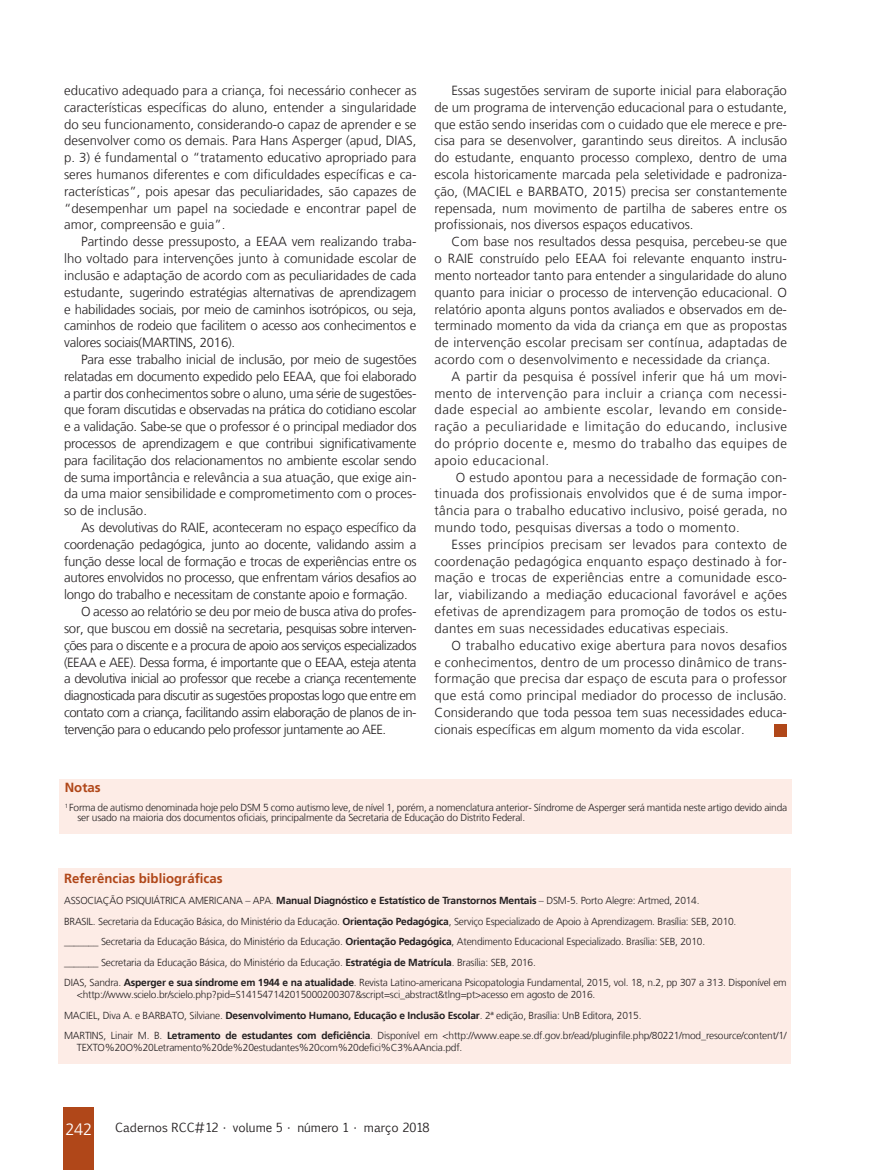
<style>
.page{position:relative;width:893px;height:1170px;background:#fff}
.page>*{position:absolute;margin:0;border:0;box-sizing:border-box;transform-origin:0 0}
.t1{font:300 16.5px "Frutiger LT";color:#fff}
.Miolo__8_8{font:300 13.2px/16.8px "Frutiger LT";color:#231f20;text-align:justify}
.Subtítulo_LARANJA_DO{font:700 13.2px "Frutiger LT";color:#b04719}
.t2{font:12px "Euphemia CAS";color:#231f20}
.Referências__8_8{font:300 10.2px/12px "Frutiger LT";letter-spacing:-.02em;color:#231f20}
.s1{font-weight:700}
</style>
<div class="page">
<div style="left:774px;top:724px;width:13px;height:12px;background:#b04719"></div>
<div style="left:59px;top:779px;width:733px;height:54px;background:#fdece6"></div>
<div style="left:59px;top:868px;width:732px;height:195px;background:#fdece6"></div>
<div style="left:64px;top:1107px;width:30px;height:62px;background:#b04719"></div>
<p class="Miolo__8_8" style="left:64px;top:82px;width:354px">educativo adequado para a criança, foi necessário conhecer as características específicas do aluno, entender a singularidade do seu funcionamento, considerando-o capaz de aprender e se desenvolver como os demais. Para Hans Asperger (apud, DIAS, p. 3) é fundamental o “tratamento educativo apropriado para seres humanos diferentes e com dificuldades específicas e ca&shy;racterísticas”, pois apesar das peculiaridades, são capazes de “desempenhar um papel na sociedade e encontrar papel de amor, compreensão e guia”.</p>
<p class="Miolo__8_8" style="left:64px;top:233px;width:354px;text-indent:17px">Partindo desse pressuposto, a EEAA vem realizando traba&shy;lho voltado para intervenções junto à comunidade escolar de inclusão e adaptação de acordo com as peculiaridades de cada estudante, sugerindo estratégias alternativas de aprendizagem e habilidades sociais, por meio de caminhos isotrópicos, ou seja, caminhos de rodeio que facilitem o acesso aos conhecimentos e valores sociais(MARTINS, 2016).</p>
<p class="Miolo__8_8" style="left:64px;top:351px;width:354px;text-indent:17px">Para esse trabalho inicial de inclusão, por meio de sugestões relatadas em documento expedido pelo EEAA, que foi elaborado a partir dos conhecimentos sobre o aluno, uma série de sugestões&shy;que foram discutidas e observadas na prática do cotidiano escolar e a validação. Sabe-se que o professor é o principal mediador dos processos de aprendizagem e que contribui significativamente para facilitação dos relacionamentos no ambiente escolar sendo de suma importância e relevância a sua atuação, que exige ain&shy;da uma maior sensibilidade e comprometimento com o proces&shy;so de inclusão.</p>
<p class="Miolo__8_8" style="left:64px;top:519px;width:354px;text-indent:17px">As devolutivas do RAIE, aconteceram no espaço específico da coordenação pedagógica, junto ao docente, validando assim a função desse local de formação e trocas de experiências entre os autores envolvidos no processo, que enfrentam vários desafios ao longo do trabalho e necessitam de constante apoio e formação.</p>
<p class="Miolo__8_8" style="left:64px;top:603px;width:354px;text-indent:17px">O acesso ao relatório se deu por meio de busca ativa do profes&shy;sor, que buscou em dossiê na secretaria, pesquisas sobre interven&shy;ções para o discente e a procura de apoio aos serviços especializados (EEAA e AEE). Dessa forma, é importante que o EEAA, esteja atenta a devolutiva inicial ao professor que recebe a criança recentemente diagnosticada para discutir as sugestões propostas logo que entre em contato com a criança, facilitando assim elaboração de planos de in&shy;tervenção para o educando pelo professor juntamente ao AEE.</p>
<p class="Miolo__8_8" style="left:435px;top:82px;width:354px;text-indent:17px">Essas sugestões serviram de suporte inicial para elaboração de um programa de intervenção educacional para o estudante, que estão sendo inseridas com o cuidado que ele merece e pre&shy;cisa para se desenvolver, garantindo seus direitos. A inclusão do estudante, enquanto processo complexo, dentro de uma escola historicamente marcada pela seletividade e padroniza&shy;ção, (MACIEL e BARBATO, 2015) precisa ser constantemente repensada, num movimento de partilha de saberes entre os profissionais, nos diversos espaços educativos.</p>
<p class="Miolo__8_8" style="left:435px;top:233px;width:354px;text-indent:17px">Com base nos resultados dessa pesquisa, percebeu-se que o RAIE construído pelo EEAA foi relevante enquanto instru&shy;mento norteador tanto para entender a singularidade do aluno quanto para iniciar o processo de intervenção educacional. O relatório aponta alguns pontos avaliados e observados em de&shy;terminado momento da vida da criança em que as propostas de intervenção escolar precisam ser contínua, adaptadas de acordo com o desenvolvimento e necessidade da criança.</p>
<p class="Miolo__8_8" style="left:435px;top:368px;width:354px;text-indent:17px">A partir da pesquisa é possível inferir que há um movi&shy;mento de intervenção para incluir a criança com necessi&shy;dade especial ao ambiente escolar, levando em conside&shy;ração a peculiaridade e limitação do educando, inclusive do próprio docente e, mesmo do trabalho das equipes de apoio educacional.</p>
<p class="Miolo__8_8" style="left:435px;top:469px;width:354px;text-indent:21px">O estudo apontou para a necessidade de formação con&shy;tinuada dos profissionais envolvidos que é de suma impor&shy;tância para o trabalho educativo inclusivo, poisé gerada, no mundo todo, pesquisas diversas a todo o momento.</p>
<p class="Miolo__8_8" style="left:435px;top:536px;width:354px;text-indent:17px">Esses princípios precisam ser levados para contexto de coordenação pedagógica enquanto espaço destinado à for&shy;mação e trocas de experiências entre a comunidade esco&shy;lar, viabilizando a mediação educacional favorável e ações efetivas de aprendizagem para promoção de todos os estu&shy;dantes em suas necessidades educativas especiais.</p>
<p class="Miolo__8_8" style="left:435px;top:637px;width:354px;text-indent:17px">O trabalho educativo exige abertura para novos desafios e conhecimentos, dentro de um processo dinâmico de trans&shy;formação que precisa dar espaço de escuta para o professor que está como principal mediador do processo de inclusão.<br>Considerando que toda pessoa tem suas necessidades educa&shy;cionais específicas em algum momento da vida escolar.</p>
<p class="Subtítulo_LARANJA_DO" style="left:65px;top:779px;width:37px">Notas</p>
<p class="Referências__8_8" style="left:77px;top:802px;width:711px;line-height:10.5px;text-indent:-13px"><sup>1</sup> Forma de autismo denominada hoje pelo DSM 5 como autismo leve, de nível 1, porém, a nomenclatura anterior- Síndrome de Asperger será mantida neste artigo devido ainda ser usado na maioria dos documentos oficiais, principalmente da Secretaria de Educação do Distrito Federal.</p>
<p class="Subtítulo_LARANJA_DO" style="left:64px;top:870px;width:160px">Referências bibliográficas</p>
<p class="Referências__8_8" style="left:64px;top:894px;width:637px">ASSOCIAÇÃO PSIQUIÁTRICA AMERICANA – APA. <span class="s1">Manual Diagnóstico e Estatístico de Transtornos Mentais</span> – DSM-5. Porto Alegre: Artmed, 2014.</p>
<p class="Referências__8_8" style="left:64px;top:915px;width:674px">BRASIL. Secretaria da Educação Básica, do Ministério da Educação. <span class="s1">Orientação Pedagógica</span>, Serviço Especializado de Apoio à Aprendizagem. Brasília: SEB, 2010.</p>
<p class="Referências__8_8" style="left:64px;top:935px;width:643px">_______ Secretaria da Educação Básica, do Ministério da Educação. <span class="s1">Orientação Pedagógica</span>, Atendimento Educacional Especializado. Brasília: SEB, 2010.</p>
<p class="Referências__8_8" style="left:64px;top:956px;width:473px">_______ Secretaria da Educação Básica, do Ministério da Educação. <span class="s1">Estratégia de Matrícula</span>. Brasília: SEB, 2016.</p>
<p class="Referências__8_8" style="left:77px;top:976px;width:711px;text-indent:-13px">DIAS, Sandra. <span class="s1">Asperger e sua síndrome em 1944 e na atualidade</span>. Revista Latino-americana Psicopatologia Fundamental, 2015, vol. 18, n.2, pp 307 a 313. Disponível em &lt;http://www.scielo.br/scielo.php?pid=S141547142015000200307&amp;script=sci_abstract&amp;tlng=pt&gt;acesso em agosto de 2016.</p>
<p class="Referências__8_8" style="left:64px;top:1009px;width:579px">MACIEL, Diva A. e BARBATO, Silviane. <span class="s1">Desenvolvimento Humano, Educação e Inclusão Escolar</span>. 2ª edição, Brasília: UnB Editora, 2015.</p>
<p class="Referências__8_8" style="left:77px;top:1029px;width:711px;text-indent:-13px">MARTINS, Linair M. B. <span class="s1">Letramento de estudantes com deficiência</span>. Disponível em &lt;http://www.eape.se.df.gov.br/ead/pluginfile.php/80221/mod_resource/content/1/<br>TEXTO%20O%20Letramento%20de%20estudantes%20com%20defici%C3%AAncia.pdf.</p>
<p class="t1" style="left:65px;top:1120px;width:28px">242</p>
<p class="t2" style="left:115px;top:1119px;width:316px">Cadernos RCC#12 • volume 5 • número 1 • março 2018</p>
</div>
